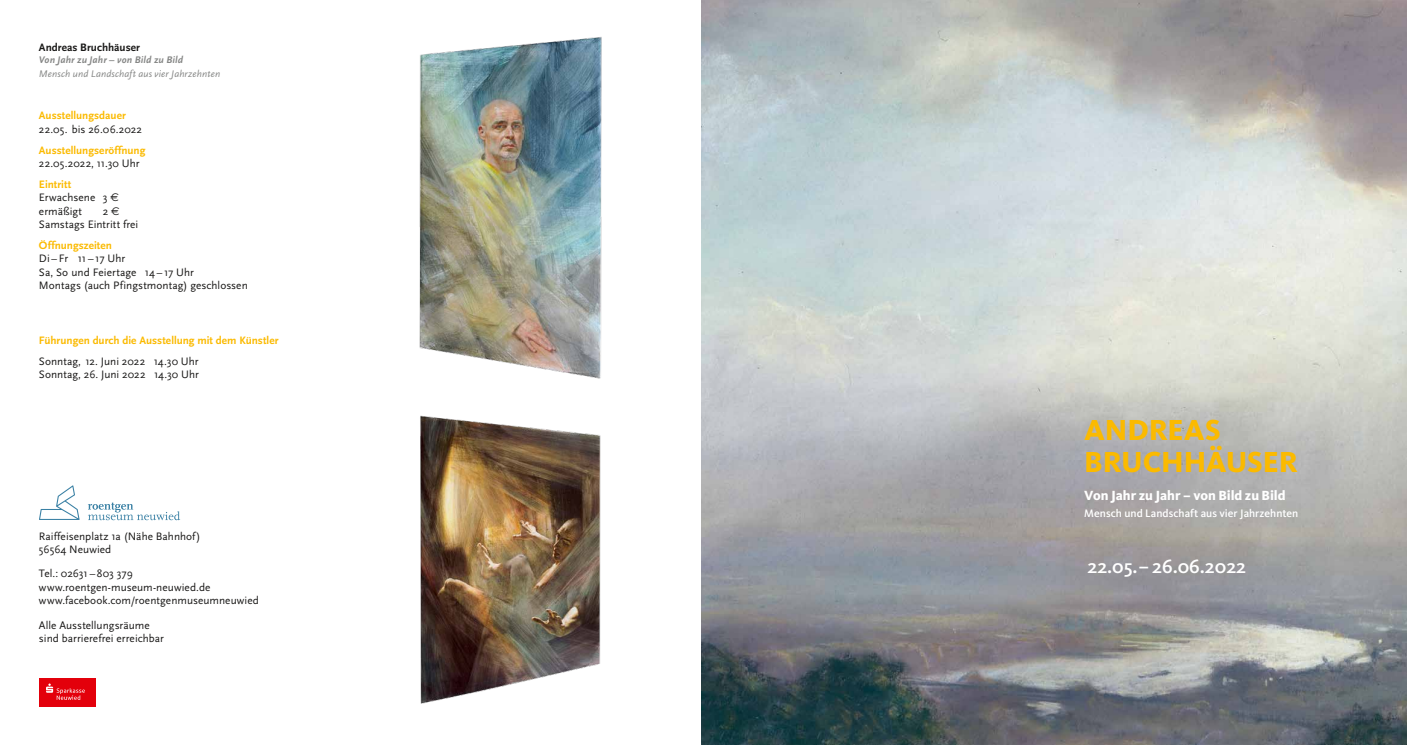
<style>
.page{position:relative;width:1407px;height:745px;background:#fff}
.page>*{position:absolute;margin:0;border:0;box-sizing:border-box;transform-origin:0 0}
.t1{font:800 30px/32.5px "Kievit";letter-spacing:-.005em;color:#fbba00}
.t2{font:500 20px "Kievit";color:#fff}
.t3{font:800 13.75px "Kievit";color:#fff}
.t4{font:11.25px/13.5px "Scala Sans";letter-spacing:.005em;color:#181716}
.t5{font:700 11.25px "Scala Sans";color:#fbba00}
.t6{font:500 11.25px "Kievit";color:#fff}
.t7{font:700 11.25px "Scala Sans";color:#181716}
.t8{font:italic 10px "Scala Sans";letter-spacing:.015em;color:#868786}
.t9{font:italic 700 10px "Scala Sans";letter-spacing:.01em;color:#868786}
.s1{font-weight:700;color:#fbba00}
.s2{font-family:"Euro Sans"}
</style>
<div class="page">
<img style="left:702px;top:0;width:705px;height:744px">
<svg style="left:39px;top:485px;width:41px;height:34px"></svg>
<svg style="left:88px;top:502px;width:92px;height:18px"></svg>
<div style="left:39px;top:678px;width:57px;height:28px;background:#e3000b"></div>
<svg style="left:46px;top:683px;width:39px;height:16px"></svg>
<img style="left:420px;top:415px;width:181px;height:289px">
<img style="left:419px;top:37px;width:183px;height:342px">
<p class="t7" style="left:39px;top:41px;width:102px">Andreas Bruchhäuser</p>
<p class="t9" style="left:39px;top:54px;width:145px">Von Jahr zu Jahr – von Bild zu Bild</p>
<p class="t8" style="left:39px;top:68px;width:183px">Mensch und Landschaft aus vier Jahrzehnten</p>
<p class="t5" style="left:39px;top:110px;width:88px">Ausstellungsdauer</p>
<p class="t4" style="left:39px;top:123px;width:105px">22.05. bis 26.06.2022</p>
<p class="t5" style="left:39px;top:144px;width:108px">Ausstellungseröffnung</p>
<p class="t4" style="left:39px;top:157px;width:102px">22.05.2022, 11.30 Uhr</p>
<p class="t4" style="left:39px;top:177px;width:81px"><span class="s1">Eintritt<br></span>Erwachsene 3 <span class="s2">E </span>ermäßigt</p>
<p class="t4" style="left:39px;top:204px;width:101px;text-indent:64px">2 <span class="s2">E<br></span>Samstags Eintritt frei</p>
<p class="t5" style="left:39px;top:239px;width:74px">Öffnungszeiten</p>
<p class="t4" style="left:39px;top:252px;width:210px">Di–Fr 11–17 Uhr<br>Sa, So und Feiertage 14–17 Uhr<br>Montags (auch Pfingstmontag) geschlossen</p>
<p class="t5" style="left:39px;top:334px;width:241px">Führungen durch die Ausstellung mit dem Künstler</p>
<p class="t4" style="left:39px;top:354px;width:161px">Sonntag, 12. Juni 2022 14.30 Uhr<br>Sonntag, 26. Juni 2022 14.30 Uhr</p>
<p class="t4" style="left:39px;top:529px;width:163px">Raiffeisenplatz 1a (Nähe Bahnhof)<br>56564 Neuwied</p>
<p class="t4" style="left:39px;top:567px;width:221px">Tel.: 02631–803 379 www.roentgen-museum-neuwied.de www.facebook.com/roentgenmuseumneuwied</p>
<p class="t4" style="left:39px;top:618px;width:127px">Alle Ausstellungsräume sind barrierefrei erreichbar</p>
<h1 class="t1" style="left:1084px;top:413px;width:215px">Andreas<br>Bruchhäuser</h1>
<p class="t3" style="left:1084px;top:486px;width:203px">Von Jahr zu Jahr – von Bild zu Bild</p>
<p class="t6" style="left:1084px;top:507px;width:216px">Mensch und Landschaft aus vier Jahrzehnten</p>
<h2 class="t2" style="left:1087px;top:554px;width:160px">22.05.– 26.06.2022</h2>
</div>
